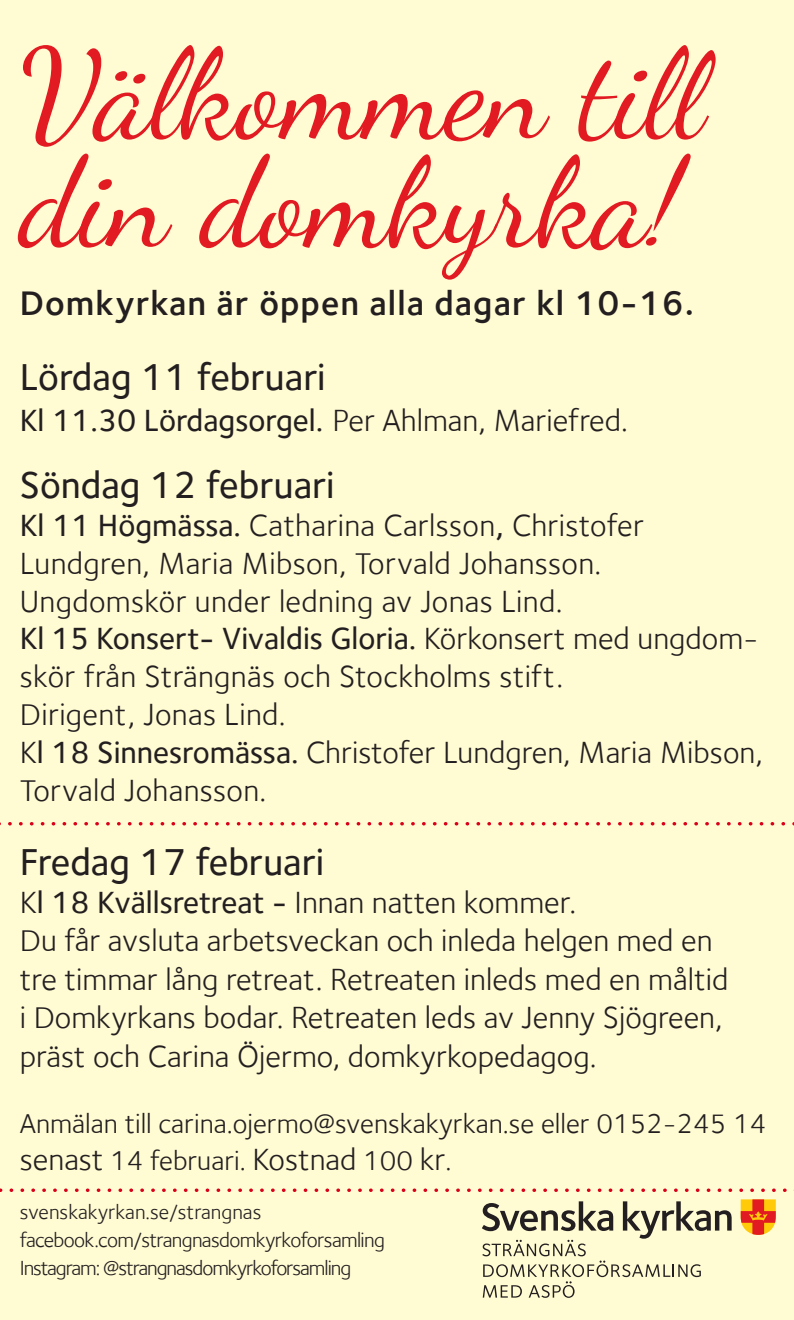
<style>
.page{position:relative;width:794px;height:1320px;background:#fffbd3}
.page>*{position:absolute;margin:0;border:0;box-sizing:border-box;transform-origin:0 0}
.t1{font:126px/108.5px "Dancing Script";color:#e21a21}
.t2{font:500 38.5px "Foundry Sterling";color:#231f20}
.t3{font:600 35px "Foundry Sterling";letter-spacing:.03em;color:#231f20}
.t4{font:31.5px/37.8px "Foundry Sterling";color:#231f20}
.t5{font:500 31.5px "Foundry Sterling";color:#231f20}
.t6{font:28px "Foundry Sterling";color:#231f20}
.t7{font:21px "Foundry Sterling";letter-spacing:-.03em;color:#231f20}
.t8{font:21px "Foundry Sterling";letter-spacing:-.05em;color:#231f20}
.t9{font:21px "Foundry Sterling";color:#231f20}
.s1{font-weight:400}
.s2{font-weight:500}
.s3{font-size:28px}
</style>
<div class="page">
<svg style="left:0;top:1188px;width:794px;height:4px"></svg>
<svg style="left:740px;top:1199px;width:36px;height:35px"></svg>
<svg style="left:482px;top:1201px;width:249px;height:96px"></svg>
<svg style="left:0;top:822px;width:794px;height:3px"></svg>
<p class="t1" style="left:20px;top:41px;width:697px">Välkommen till din domkyrka!</p>
<p class="t3" style="left:20px;top:283px;width:675px">Domkyrkan är öppen alla dagar kl 10-16.</p>
<p class="t2" style="left:20px;top:354px;width:307px">Lördag 11 februari</p>
<p class="t5" style="left:20px;top:402px;width:609px">Kl 11.30 Lördagsorgel. <span class="s1">Per Ahlman, Mariefred.</span></p>
<p class="t2" style="left:20px;top:463px;width:316px">Söndag 12 februari</p>
<p class="t4" style="left:20px;top:506px;width:626px"><span class="s2">Kl 11 Högmässa.</span> Catharina Carlsson<span class="s2">,</span> Christofer<br>Lundgren, Maria Mibson, Torvald Johansson.<br>Ungdomskör under ledning av Jonas Lind.</p>
<p class="t4" style="left:20px;top:619px;width:740px"><span class="s2">Kl 15 Konsert- Vivaldis Gloria.</span> Körkonsert med ungdom&shy;skör från Strängnäs och Stockholms stift.<br>Dirigent, Jonas Lind.</p>
<p class="t4" style="left:20px;top:733px;width:744px">K<span class="s2">l 18 Sinnesromässa.</span> Christofer Lundgren, Maria Mibson,<br>Torvald Johansson.</p>
<p class="t2" style="left:20px;top:839px;width:306px">Fredag 17 februari</p>
<p class="t4" style="left:20px;top:883px;width:558px">K<span class="s2">l 18 Kvällsretreat -</span> Innan natten kommer.</p>
<p class="t4" style="left:20px;top:921px;width:710px">Du får avsluta arbetsveckan och inleda helgen med en tre timmar lång retreat. Retreaten inleds med en måltid i Domkyrkans bodar. Retreaten leds av Jenny Sjögreen, präst och Carina Öjermo, domkyrkopedagog.</p>
<p class="t6" style="left:20px;top:1107px;width:748px">Anmälan till carina.ojermo@svenskakyrkan.se eller 0152-245 14</p>
<p class="t4" style="left:20px;top:1140px;width:433px">senast <span class="s3">14 februari.</span> Kostnad <span class="s3">100</span> kr<span class="s3">.</span></p>
<p class="t9" style="left:20px;top:1199px;width:243px">svenskakyrkan.se/strangnas</p>
<p class="t7" style="left:20px;top:1227px;width:367px">facebook.com/strangnasdomkyrkoforsamling</p>
<p class="t8" style="left:20px;top:1255px;width:333px">Instagram: @strangnasdomkyrkoforsamling</p>
</div>
